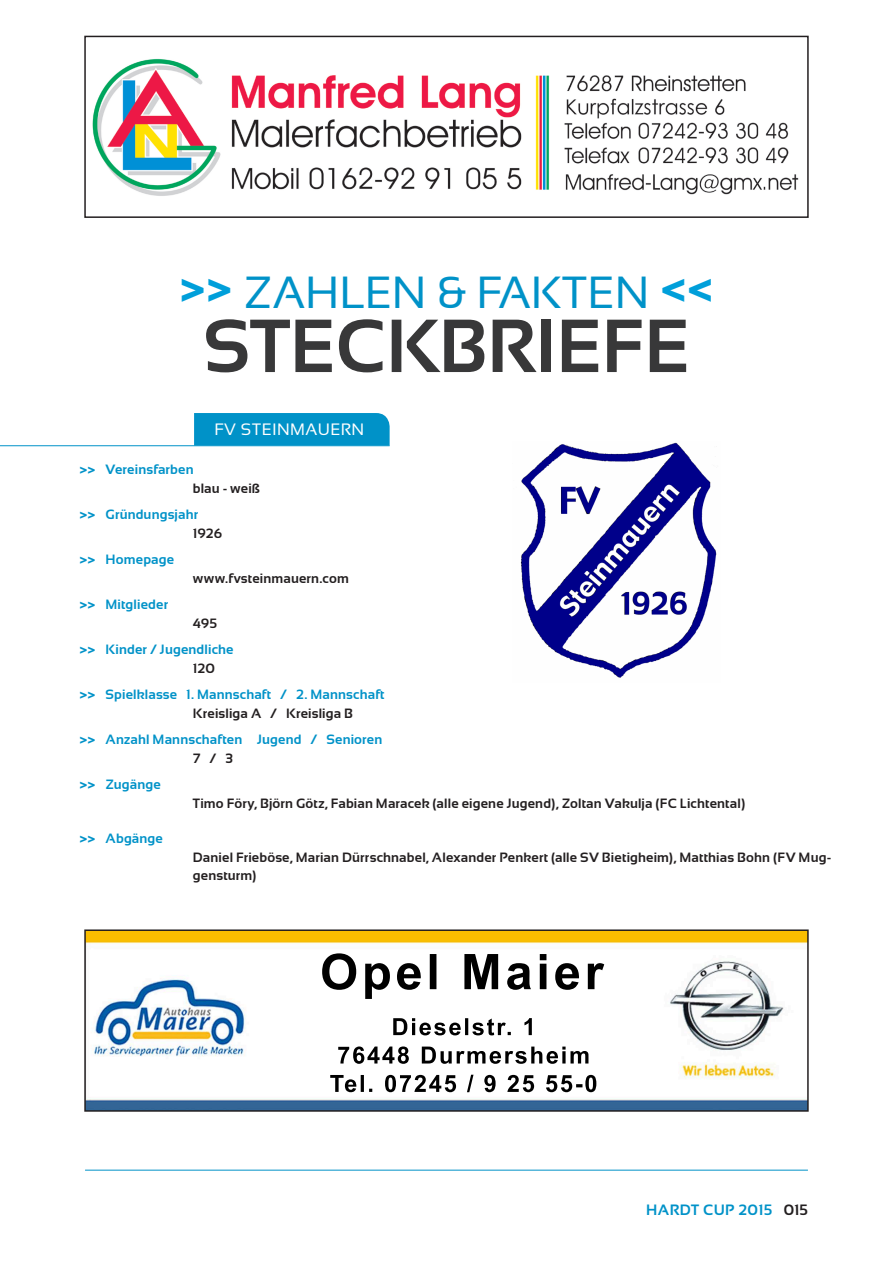
<style>
.page{position:relative;width:893px;height:1263px;background:#fff}
.page>*{position:absolute;margin:0;border:0;box-sizing:border-box;transform-origin:0 0}
.t1{font:700 75px "Sansation";color:#383839}
.t2{font:45px "Sansation";color:#0092c8}
.t3{font:16.5px "Sansation";letter-spacing:.025em;color:#fff}
.t4{font:700 15px "Sansation";letter-spacing:.025em;color:#0092c8}
.t5{font:700 13.5px/18px "Sansation";letter-spacing:.01em;color:#231f20}
.t6{font:700 13.5px "Sansation";letter-spacing:.01em;color:#0092c8}
.s1{font-weight:700;font-size:49.5px;color:#009fda}
.s2{font-size:15px}
.s3{color:#231f20}
</style>
<div class="page">
<hr style="left:85px;top:1170px;width:723px;height:1px;background:#0092c8">
<div style="left:194px;top:413px;width:196px;height:32px;background:#0092c8"></div>
<hr style="left:0;top:445px;width:390px;height:1px;background:#0092c8">
<img style="left:520px;top:442px;width:197px;height:236px">
<img style="left:92px;top:58px;width:707px;height:138px">
<div style="left:84px;top:36px;width:725px;height:182px;border:2px solid #231f20"></div>
<img style="left:87px;top:932px;width:719px;height:177px">
<img style="left:322px;top:953px;width:282px;height:46px">
<img style="left:393px;top:1018px;width:139px;height:17px">
<img style="left:338px;top:1046px;width:228px;height:18px">
<img style="left:385px;top:1075px;width:211px;height:17px">
<div style="left:84px;top:929px;width:725px;height:183px;border:2px solid #231f20"></div>
<h2 class="t2" style="left:180px;top:267px;width:535px"><span class="s1">&gt;&gt;</span> ZAHLEN &amp; FAKTEN <span class="s1">&lt;&lt;</span></h2>
<h1 class="t1" style="left:203px;top:304px;width:488px">steckbriefe</h1>
<p class="t3" style="left:214px;top:420px;width:151px">FV STEINMAUERN</p>
<p class="t6" style="left:80px;top:461px;width:116px"><span class="s2">&gt;&gt;</span> Vereinsfarben</p>
<p class="t6" style="left:80px;top:506px;width:120px"><span class="s2">&gt;&gt;</span> Gründungsjahr</p>
<p class="t6" style="left:80px;top:551px;width:96px"><span class="s2">&gt;&gt;</span> Homepage</p>
<p class="t6" style="left:80px;top:596px;width:90px"><span class="s2">&gt;&gt;</span> Mitglieder</p>
<p class="t6" style="left:80px;top:641px;width:156px"><span class="s2">&gt;&gt;</span> Kinder / Jugendliche</p>
<p class="t6" style="left:80px;top:686px;width:307px"><span class="s2">&gt;&gt;</span> Spielklasse 1. Mannschaft / 2. Mannschaft</p>
<p class="t6" style="left:80px;top:731px;width:304px"><span class="s2">&gt;&gt;</span> Anzahl Mannschaften Jugend / Senioren</p>
<p class="t6" style="left:80px;top:776px;width:83px"><span class="s2">&gt;&gt;</span> Zugänge</p>
<p class="t5" style="left:193px;top:479px;width:69px">blau - weiß</p>
<p class="t5" style="left:193px;top:524px;width:31px">1926</p>
<p class="t5" style="left:193px;top:569px;width:157px">www.fvsteinmauern.com</p>
<p class="t5" style="left:193px;top:614px;width:26px">495</p>
<p class="t5" style="left:193px;top:659px;width:24px">120</p>
<p class="t5" style="left:193px;top:704px;width:162px">Kreisliga A / Kreisliga B</p>
<p class="t5" style="left:193px;top:749px;width:41px">7 / 3</p>
<p class="t5" style="left:193px;top:794px;width:554px">Timo Föry, Björn Götz, Fabian Maracek (alle eigene Jugend), Zoltan Vakulja (FC Lichtental)</p>
<p class="t6" style="left:80px;top:830px;width:85px"><span class="s2">&gt;&gt;</span> Abgänge</p>
<p class="t5" style="left:193px;top:848px;width:640px">Daniel Frieböse, Marian Dürrschnabel, Alexander Penkert (alle SV Bietigheim), Matthias Bohn (FV Mug&shy;gensturm)</p>
<p class="t4" style="left:646px;top:1201px;width:163px">Hardt Cup 2015 <span class="s3">015</span></p>
</div>
